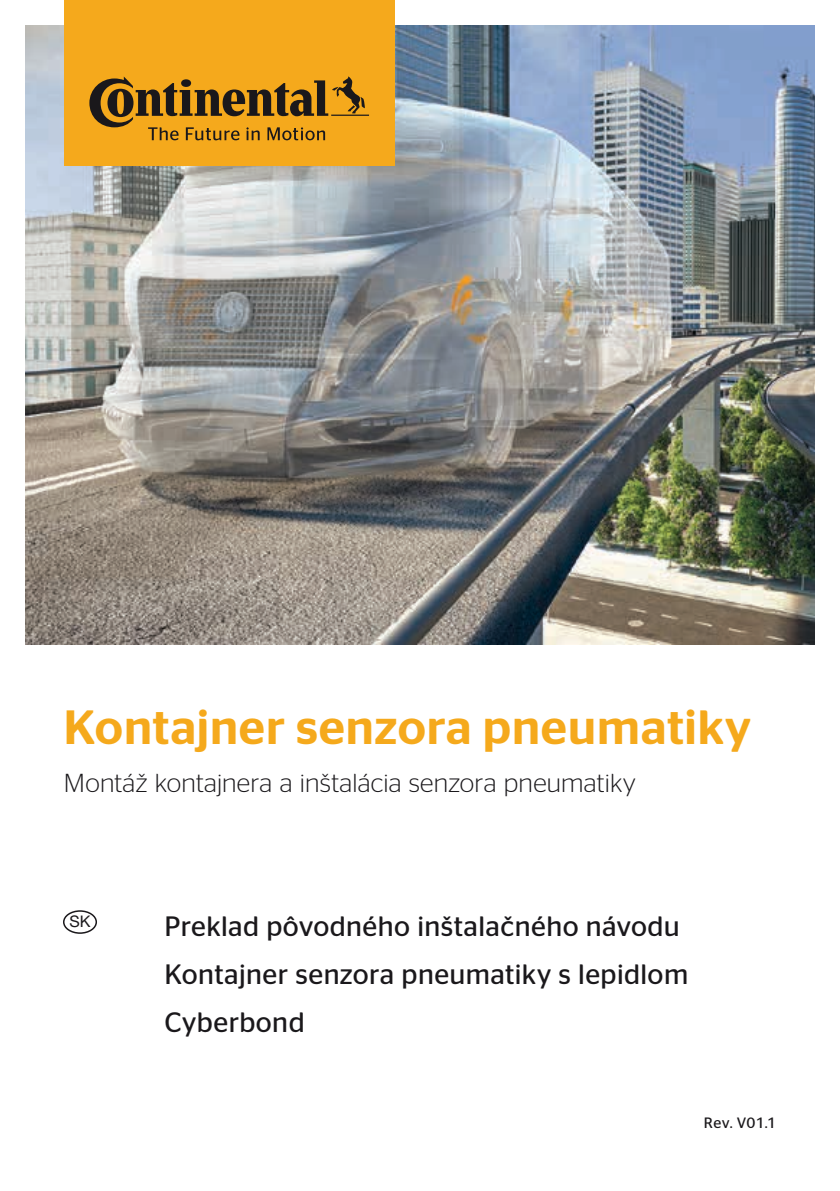
<style>
.page{position:relative;width:840px;height:1191px;background:#fff}
.page>*{position:absolute;margin:0;border:0;box-sizing:border-box;transform-origin:0 0}
.t1{font:500 48px "Continental Stag Sans";letter-spacing:.015em;color:#f5a91c}
.t2{font:28px/48px "Continental Stag Sans";letter-spacing:.015em;color:#1a181b}
.t3{font:300 26px "Continental Stag Sans";letter-spacing:.01em;color:#1a181b}
.t4{font:16px "Helvetica Neue";color:#1a181b}
.t5{font:15px "Continental Stag Sans";letter-spacing:.025em;color:#1a181b}
</style>
<div class="page">
<img style="left:26px;top:26px;width:788px;height:618px">
<div style="left:63px;top:910px;width:34px;height:24px;border:2px solid #1a181b;border-radius:50%"></div>
<div style="left:64px;top:0;width:330px;height:166px;background:#f5a91c"></div>
<svg style="left:89px;top:77px;width:280px;height:63px"></svg>
<h1 class="t1" style="left:64px;top:700px;width:688px">Kontajner senzora pneumatiky</h1>
<p class="t3" style="left:64px;top:769px;width:573px">Montáž kontajnera a inštalácia senzora pneumatiky</p>
<p class="t4" style="left:69px;top:912px;width:23px">SK</p>
<p class="t2" style="left:164px;top:902px;width:525px">Preklad pôvodného inštalačného návodu<br>Kontajner senzora pneumatiky s lepidlom<br>Cyberbond</p>
<p class="t5" style="left:703px;top:1114px;width:74px">Rev. V01.1</p>
</div>
